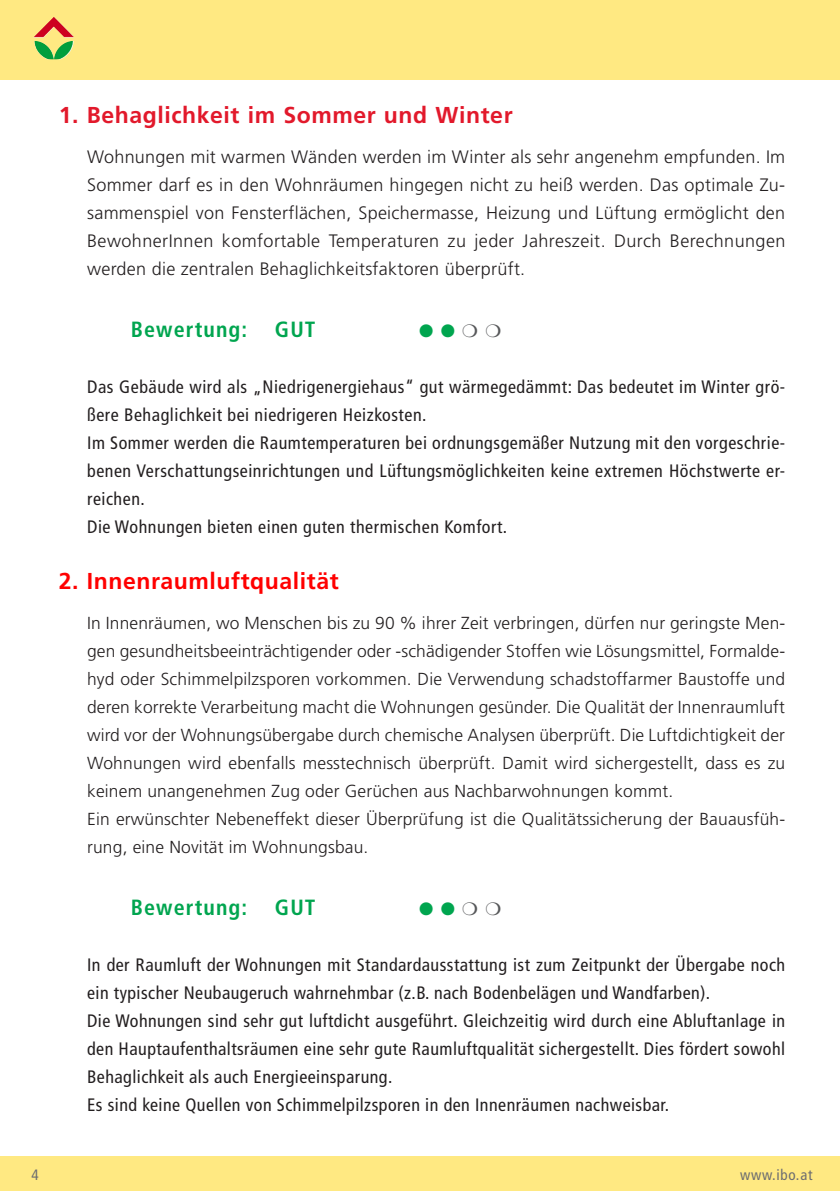
<style>
.page{position:relative;width:840px;height:1191px;background:#fff}
.page>*{position:absolute;margin:0;border:0;box-sizing:border-box;transform-origin:0 0}
.t1{font:700 23px "Frutiger";letter-spacing:.025em;color:#e2192b}
.t2{font:700 23px "Frutiger";letter-spacing:.025em;color:#f00}
.t3{font:700 condensed 22px "Frutiger";letter-spacing:.05em;color:#00a54f}
.t4{font:condensed 18px/28px "Frutiger";letter-spacing:.025em;color:#231f20}
.t5{font:300 18px/28px "Frutiger";letter-spacing:.015em;color:#231f20;text-align:justify}
.t6{font:18px "Zapf Dingbats ITC";color:#00a54f}
.t7{font:300 17.4px/28px "Frutiger";letter-spacing:.01em;color:#231f20}
.t8{font:condensed 15px "Frutiger";letter-spacing:.05em;color:#6c6d70}
.s1{color:#57585a}
</style>
<div class="page">
<div style="left:0;top:0;width:839px;height:79px;background:#ffe982"></div>
<img style="left:33px;top:17px;width:41px;height:42px">
<div style="left:0;top:1157px;width:839px;height:34px;background:#ffe982"></div>
<p class="t1" style="left:59px;top:101px;width:455px">1. Behaglichkeit im Sommer und Winter</p>
<p class="t5" style="left:87px;top:142px;width:699px">Wohnungen mit warmen Wänden werden im Winter als sehr angenehm empfunden. Im Sommer darf es in den Wohnräumen hingegen nicht zu heiß werden. Das optimale Zu&shy;sammenspiel von Fensterflächen, Speichermasse, Heizung und Lüftung ermöglicht den BewohnerInnen komfortable Temperaturen zu jeder Jahreszeit. Durch Berechnungen werden die zentralen Behaglichkeitsfaktoren überprüft.</p>
<p class="t3" style="left:131px;top:316px;width:118px">Bewertung:</p>
<p class="t3" style="left:275px;top:316px;width:42px">GUT</p>
<p class="t6" style="left:419px;top:322px;width:83px">● ● <span class="s1">❍ ❍</span></p>
<p class="t4" style="left:87px;top:373px;width:699px">Das Gebäude wird als „Niedrigenergiehaus“ gut wärmegedämmt: Das bedeutet im Winter grö&shy;ßere Behaglichkeit bei niedrigeren Heizkosten.<br>Im Sommer werden die Raumtemperaturen bei ordnungsgemäßer Nutzung mit den vorgeschrie&shy;benen Verschattungseinrichtungen und Lüftungsmöglichkeiten keine extremen Höchstwerte er&shy;reichen.<br>Die Wohnungen bieten einen guten thermischen Komfort.</p>
<p class="t2" style="left:59px;top:567px;width:281px">2. Innenraumluftqualität</p>
<p class="t7" style="left:87px;top:609px;width:699px">In Innenräumen, wo Menschen bis zu 90 % ihrer Zeit verbringen, dürfen nur geringste Men&shy;gen gesundheitsbeeinträchtigender oder -schädigender Stoffen wie Lösungsmittel, Formalde&shy;hyd oder Schimmelpilzsporen vorkommen. Die Verwendung schadstoffarmer Baustoffe und deren korrekte Verarbeitung macht die Wohnungen gesünder. Die Qualität der Innenraumluft wird vor der Wohnungsübergabe durch chemische Analysen überprüft. Die Luftdichtigkeit der Wohnungen wird ebenfalls messtechnisch überprüft. Damit wird sichergestellt, dass es zu keinem unangenehmen Zug oder Gerüchen aus Nachbarwohnungen kommt.<br>Ein erwünschter Nebeneffekt dieser Überprüfung ist die Qualitätssicherung der Bauausfüh&shy;rung, eine Novität im Wohnungsbau.</p>
<p class="t3" style="left:131px;top:894px;width:118px">Bewertung:</p>
<p class="t3" style="left:275px;top:894px;width:42px">GUT</p>
<p class="t6" style="left:419px;top:900px;width:83px">● ● <span class="s1">❍ ❍</span></p>
<p class="t4" style="left:87px;top:951px;width:699px">In der Raumluft der Wohnungen mit Standardausstattung ist zum Zeitpunkt der Übergabe noch ein typischer Neubaugeruch wahrnehmbar (z.B. nach Bodenbelägen und Wandfarben).<br>Die Wohnungen sind sehr gut luftdicht ausgeführt. Gleichzeitig wird durch eine Abluftanlage in den Hauptaufenthaltsräumen eine sehr gute Raumluftqualität sichergestellt. Dies fördert sowohl Behaglichkeit als auch Energieeinsparung.<br>Es sind keine Quellen von Schimmelpilzsporen in den Innenräumen nachweisbar.</p>
<p class="t8" style="left:32px;top:1166px;width:9px">4</p>
<p class="t8" style="left:739px;top:1166px;width:74px">www.ibo.at</p>
</div>
